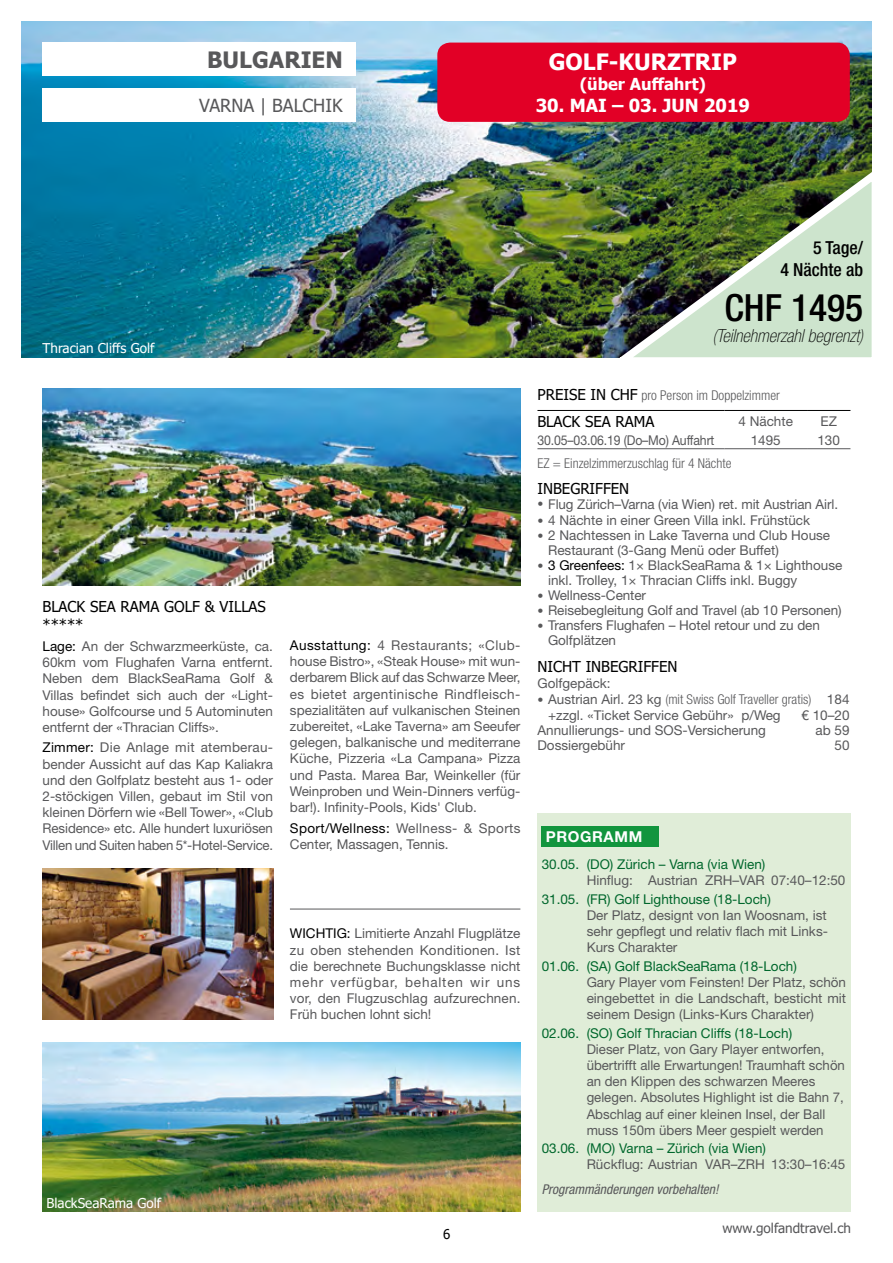
<style>
.page{position:relative;width:893px;height:1263px;background:#fff}
.page>*{position:absolute;margin:0;border:0;box-sizing:border-box;transform-origin:0 0}
.t1{font:500 condensed 37.5px "Helvetica Neue LT Pro";color:#000}
.Hotel_Text{font:700 22.5px "Tahoma";color:#fff}
.t2{font:700 22.5px "Tahoma";color:#58585a}
.t3{font:italic 100 condensed 18px "Helvetica Neue LT Pro";color:#000}
.Hotel_Text-2{font:700 18px "Tahoma";color:#fff}
.t4{font:500 condensed 18px "Helvetica Neue LT Pro";color:#000}
.t5{font:18px "Tahoma";color:#58585a}
.Hotel_Text-3{font:700 16.5px "Tahoma";color:#fff}
.t6{font:15px/18px "Tahoma";color:#000}
.t7{font:700 15px "Helvetica Neue LT Pro";letter-spacing:.04em;color:#fff}
.Hotel_Text-4{font:13.5px/16.2px "Helvetica Neue LT Pro";color:#58585a;text-align:justify}
.Hotel_Text-5{font:13.5px "Helvetica Neue LT Pro";color:#00672c}
.t8{font:300 condensed 13.5px "Helvetica Neue LT Pro";color:#58585a}
.Hotel_Text-6{font:13.5px/16.2px "Helvetica Neue LT Pro";letter-spacing:.025em;color:#58585a}
.t9{font:13.5px "Tahoma";color:#fff}
.Hotel_Text-7{font:italic condensed 13.5px "Helvetica Neue LT Pro";color:#58585a}
.Hotel_Text-8{font:13.5px "Helvetica Neue LT Pro";color:#58585a;scale:.91 1}
.t10{font:13.5px "Tahoma";color:#58585a}
.t11{font:13.5px "Tahoma";color:#000}
.s1{color:#000}
.s2{font-family:"Tahoma";font-weight:400;font-stretch:normal;font-size:15px;color:#000}
.s3{font-size:12px}
.s4{font-weight:400;font-stretch:normal;font-size:12px}
.s5{font-weight:400;font-stretch:normal}
.s6{color:#00672c}
</style>
<div class="page">
<img style="left:21px;top:21px;width:851px;height:336px">
<img style="left:42px;top:1042px;width:478px;height:170px">
<img style="left:43px;top:389px;width:477px;height:197px">
<img style="left:611px;top:159px;width:261px;height:199px">
<div style="left:42px;top:43px;width:313px;height:33px;background:#fff"></div>
<div style="left:42px;top:89px;width:313px;height:33px;background:#fff"></div>
<hr style="left:290px;top:909px;width:230px;height:1px;background:#58585a">
<div style="left:437px;top:43px;width:413px;height:79px;background:#e20026;border-radius:13px"></div>
<hr style="left:537px;top:410px;width:188px;height:1px;background:#000">
<hr style="left:725px;top:410px;width:83px;height:1px;background:#000">
<hr style="left:808px;top:410px;width:42px;height:1px;background:#000">
<hr style="left:537px;top:448px;width:188px;height:1px;background:#58585a">
<hr style="left:725px;top:448px;width:83px;height:1px;background:#58585a">
<hr style="left:808px;top:448px;width:42px;height:1px;background:#58585a">
<div style="left:537px;top:813px;width:313px;height:399px;background:#e0edd8"></div>
<div style="left:542px;top:826px;width:117px;height:20px;background:#12953e"></div>
<img style="left:43px;top:868px;width:230px;height:151px">
<p class="t2" style="left:207px;top:44px;width:137px">BULGARIEN</p>
<p class="t5" style="left:199px;top:93px;width:145px">VARNA | BALCHIK</p>
<p class="Hotel_Text" style="left:549px;top:46px;width:190px">GOLF-KURZTRIP</p>
<p class="Hotel_Text-3" style="left:580px;top:72px;width:128px">(über Auffahrt)</p>
<p class="Hotel_Text-2" style="left:536px;top:92px;width:216px">30. MAI – 03. JUN 2019</p>
<p class="t9" style="left:43px;top:339px;width:113px">Thracian Cliffs Golf</p>
<p class="t6" style="left:43px;top:599px;width:225px">BLACK SEA RAMA GOLF &amp; VILLAS *****</p>
<p class="Hotel_Text-4" style="left:43px;top:638px;width:232px"><span class="s1">Lage:</span> An der Schwarzmeerküste, ca.<br>60km vom Flughafen Varna entfernt.<br>Neben dem BlackSeaRama Golf &amp; Villas befindet sich auch der «Light&shy;house» Golfcourse und 5 Autominuten entfernt der «Thracian Cliffs».</p>
<p class="Hotel_Text-4" style="left:43px;top:739px;width:232px"><span class="s1">Zimmer:</span> Die Anlage mit atemberau&shy;bender Aussicht auf das Kap Kaliakra und den Golfplatz besteht aus 1- oder 2-stöckigen Villen, gebaut im Stil von kleinen Dörfern wie «Bell Tower», «Club Residence» etc. Alle hundert luxuriösen Villen und Suiten haben 5*-Hotel-Service.</p>
<p class="Hotel_Text-4" style="left:290px;top:637px;width:232px"><span class="s1">Ausstattung:</span> 4 Restaurants; «Club&shy;house Bistro», «Steak House» mit wun&shy;derbarem Blick auf das Schwarze Meer, es bietet argentinische Rindfleisch&shy;spezialitäten auf vulkanischen Steinen zubereitet, «Lake Taverna» am Seeufer gelegen, balkanische und mediterrane Küche, Pizzeria «La Campana» Pizza und Pasta. Marea Bar, Weinkeller (für Weinproben und Wein-Dinners verfüg&shy;bar!). Infinity-Pools, Kids' Club.</p>
<p class="Hotel_Text-6" style="left:290px;top:819px;width:232px"><span class="s1">Sport/Wellness:</span> Wellness- &amp; Sports<br>Center, Massagen, Tennis.</p>
<p class="Hotel_Text-4" style="left:290px;top:925px;width:232px"><span class="s1">WICHTIG:</span> Limitierte Anzahl Flugplätze zu oben stehenden Konditionen. Ist die berechnete Buchungsklasse nicht mehr verfügbar, behalten wir uns vor, den Flugzuschlag aufzurechnen.<br>Früh buchen lohnt sich!</p>
<p class="t9" style="left:47px;top:1194px;width:116px">BlackSeaRama Golf</p>
<p class="t11" style="left:443px;top:1225px;width:9px">6</p>
<p class="t4" style="left:813px;top:237px;width:51px">5 Tage/</p>
<p class="t4" style="left:780px;top:259px;width:84px">4 Nächte ab</p>
<p class="t1" style="left:724px;top:285px;width:140px">CHF 1495</p>
<p class="t3" style="left:712px;top:326px;width:152px">(Teilnehmerzahl begrenzt)</p>
<p class="t8" style="left:537px;top:387px;width:244px"><span class="s2">PREISE IN CHF</span> pro Person im Doppelzimmer</p>
<p class="t6" style="left:537px;top:413px;width:118px">BLACK SEA RAMA</p>
<p class="Hotel_Text-4" style="left:738px;top:413px;width:56px">4 Nächte</p>
<p class="Hotel_Text-4" style="left:820px;top:413px;width:18px">EZ</p>
<p class="Hotel_Text-8" style="left:537px;top:432px;width:196px">30.05–03.06.19 (Do–Mo) Auffahrt</p>
<p class="Hotel_Text-4" style="left:751px;top:432px;width:32px">1495</p>
<p class="Hotel_Text-4" style="left:817px;top:432px;width:24px">130</p>
<p class="t8" style="left:537px;top:455px;width:195px">EZ = Einzelzimmerzuschlag für 4 Nächte</p>
<p class="t6" style="left:537px;top:480px;width:93px">INBEGRIFFEN</p>
<p class="Hotel_Text-4" style="left:537px;top:496px;width:302px"><span class="s3">•</span> Flug Zürich–Varna (via Wien) ret. mit Austrian Airl.</p>
<p class="Hotel_Text-4" style="left:537px;top:512px;width:274px"><span class="s3">•</span> 4 Nächte in einer Green Villa inkl. Frühstück</p>
<p class="Hotel_Text-4" style="left:548px;top:527px;width:284px;line-height:15px;text-indent:-11px"><span class="s3">•</span> 2 Nachtessen in Lake Taverna und Club House<br>Restaurant (3-Gang Menü oder Buffet)</p>
<p class="Hotel_Text-4" style="left:548px;top:557px;width:296px;line-height:15px;text-indent:-11px"><span class="s3">•</span> <span class="s1">3 Greenfees:</span> 1× BlackSeaRama &amp; 1× Lighthouse inkl. Trolley, 1× Thracian Cliffs inkl. Buggy</p>
<p class="Hotel_Text-4" style="left:537px;top:587px;width:110px"><span class="s3">•</span> Wellness-Center</p>
<p class="Hotel_Text-4" style="left:537px;top:602px;width:306px"><span class="s3">•</span> Reisebegleitung Golf and Travel (ab 10 Personen)</p>
<p class="Hotel_Text-4" style="left:548px;top:617px;width:273px;line-height:15px;text-indent:-11px"><span class="s3">•</span> Transfers Flughafen – Hotel retour und zu den<br>Golfplätzen</p>
<p class="t6" style="left:537px;top:658px;width:142px">NICHT INBEGRIFFEN</p>
<p class="Hotel_Text-4" style="left:537px;top:675px;width:75px">Golfgepäck:</p>
<p class="t8" style="left:537px;top:692px;width:314px"><span class="s4">•</span> <span class="s5">Austrian Airl. 23 kg</span> (mit Swiss Golf Traveller gratis) <span class="s5">184</span></p>
<p class="Hotel_Text-4" style="left:548px;top:707px;width:234px">+zzgl. «Ticket Service Gebühr» p/Weg</p>
<p class="Hotel_Text-4" style="left:801px;top:707px;width:50px">€ 10–20</p>
<p class="Hotel_Text-4" style="left:537px;top:722px;width:230px">Annullierungs- und SOS-Versicherung</p>
<p class="Hotel_Text-4" style="left:815px;top:722px;width:36px">ab 59</p>
<p class="Hotel_Text-4" style="left:537px;top:737px;width:89px">Dossiergebühr</p>
<p class="Hotel_Text-4" style="left:834px;top:737px;width:17px">50</p>
<p class="t7" style="left:546px;top:827px;width:98px">PROGRAMM</p>
<p class="Hotel_Text-5" style="left:542px;top:856px;width:225px">30.05. (DO) Zürich – Varna (via Wien)</p>
<p class="Hotel_Text-4" style="left:587px;top:872px;width:260px">Hinflug: Austrian ZRH–VAR 07:40–12:50</p>
<p class="Hotel_Text-4" style="left:587px;top:890px;width:243px;text-align:left;text-indent:-45px"><span class="s6">31.05. (FR) Golf Lighthouse (18-Loch)<br></span>Der Platz, designt von Ian Woosnam, ist sehr gepflegt und relativ flach mit Links-Kurs Charakter</p>
<p class="Hotel_Text-5" style="left:542px;top:957px;width:257px">01.06. (SA) Golf BlackSeaRama (18-Loch)</p>
<p class="Hotel_Text-4" style="left:587px;top:973px;width:261px">Gary Player vom Feinsten! Der Platz, schön eingebettet in die Landschaft, besticht mit seinem Design (Links-Kurs Charakter)</p>
<p class="Hotel_Text-5" style="left:542px;top:1024px;width:252px">02.06. (SO) Golf Thracian Cliffs (18-Loch)</p>
<p class="Hotel_Text-4" style="left:587px;top:1040px;width:260px;text-align:left">Dieser Platz, von Gary Player entworfen, übertrifft alle Erwartungen! Traumhaft schön an den Klippen des schwarzen Meeres gelegen. Absolutes Highlight ist die Bahn 7, Abschlag auf einer kleinen Insel, der Ball muss 150m übers Meer gespielt werden</p>
<p class="Hotel_Text-5" style="left:542px;top:1140px;width:226px">03.06. (MO) Varna – Zürich (via Wien)</p>
<p class="Hotel_Text-4" style="left:587px;top:1156px;width:260px">Rückflug: Austrian VAR–ZRH 13:30–16:45</p>
<p class="Hotel_Text-7" style="left:542px;top:1181px;width:178px">Programmänderungen vorbehalten!</p>
<p class="t10" style="left:722px;top:1219px;width:130px">www.golfandtravel.ch</p>
</div>
